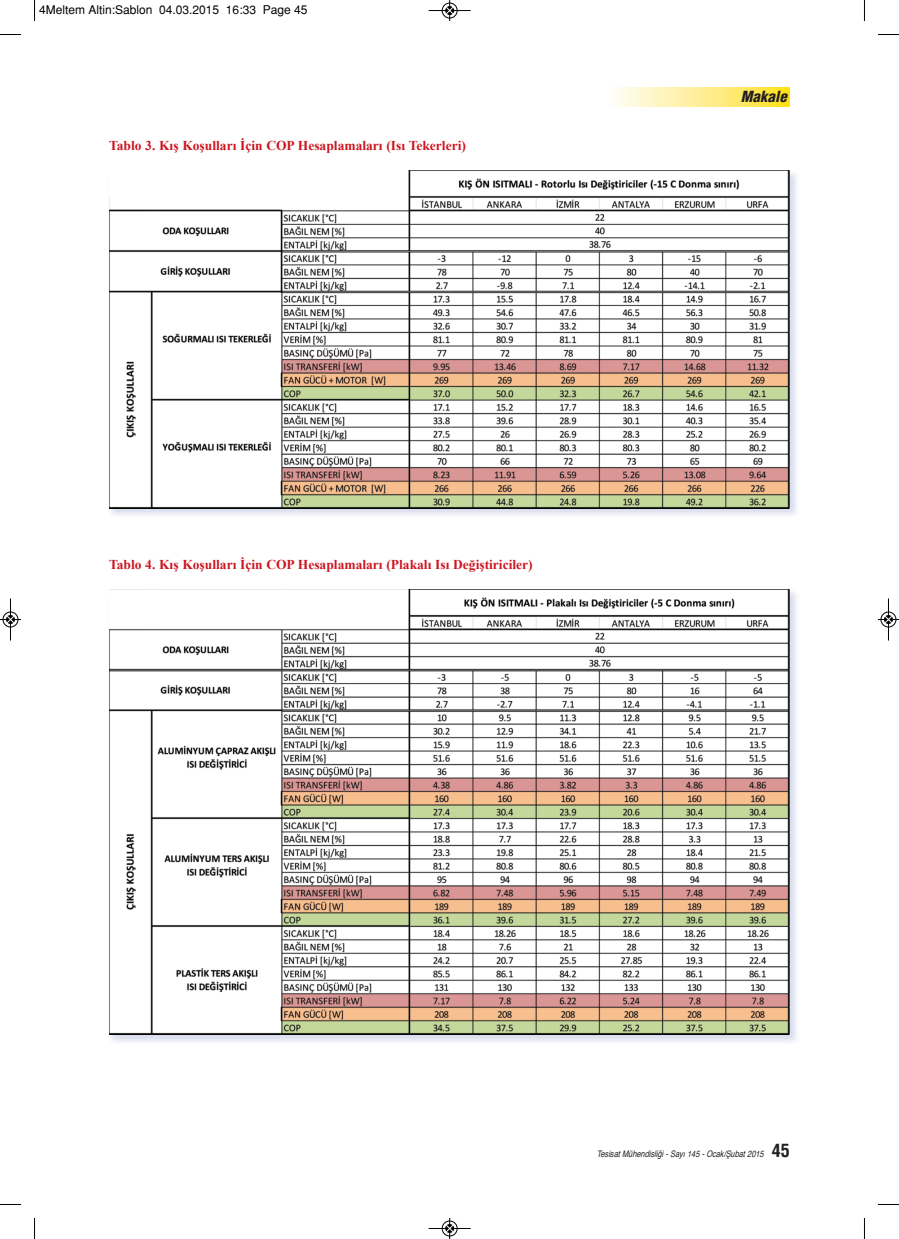
<style>
.page{position:relative;width:899px;height:1239px;background:#fff}
.page>*{position:absolute;margin:0;border:0;box-sizing:border-box;transform-origin:0 0}
.t1{font:italic 900 condensed 15px "Helvetica";color:#231f20}
.t2{font:700 13.5px "Times New Roman";color:#cd1520}
.t3{font:12px "Helvetica";color:#000}
.t4{font:italic condensed 9px "Helvetica";color:#231f20}
.s1{font-weight:700;font-style:normal;font-size:18px}
</style>
<div class="page">
<svg style="left:616px;top:88px;width:173px;height:19px;background:#feee8e"></svg>
<img style="left:109px;top:170px;width:688px;height:872px">
<img style="left:109px;top:171px;width:680px;height:337px">
<img style="left:109px;top:589px;width:680px;height:445px">
<svg style="left:34px;top:0;width:1px;height:21px"></svg>
<svg style="left:0;top:34px;width:21px;height:1px"></svg>
<svg style="left:878px;top:34px;width:20px;height:1px"></svg>
<svg style="left:34px;top:1218px;width:1px;height:20px"></svg>
<svg style="left:0;top:1204px;width:21px;height:1px"></svg>
<svg style="left:878px;top:1204px;width:20px;height:1px"></svg>
<div style="left:441px;top:3px;width:16px;height:16px;border:1px solid #fff;border-radius:50%"></div>
<hr style="left:428px;top:10px;width:42px;height:1px;background:#000">
<div style="left:442px;top:3px;width:15px;height:15px;border:1px solid #000;border-radius:50%"></div>
<svg style="left:445px;top:0;width:8px;height:21px"></svg>
<div style="left:441px;top:1220px;width:16px;height:16px;border:1px solid #fff;border-radius:50%"></div>
<hr style="left:428px;top:1228px;width:42px;height:1px;background:#000">
<div style="left:442px;top:1220px;width:15px;height:15px;border:1px solid #000;border-radius:50%"></div>
<svg style="left:445px;top:1218px;width:8px;height:20px"></svg>
<hr style="left:10px;top:598px;width:1px;height:42px;background:#000">
<div style="left:3px;top:611px;width:15px;height:16px;border:1px solid #000;border-radius:50%"></div>
<svg style="left:0;top:615px;width:21px;height:8px"></svg>
<div style="left:880px;top:611px;width:16px;height:16px;border:1px solid #fff;border-radius:50%"></div>
<hr style="left:887px;top:598px;width:1px;height:42px;background:#000">
<div style="left:880px;top:611px;width:15px;height:16px;border:1px solid #000;border-radius:50%"></div>
<svg style="left:878px;top:615px;width:20px;height:8px"></svg>
<p class="t3" style="left:39px;top:2px;width:270px">4Meltem Altin:Sablon 04.03.2015 16:33 Page 45</p>
<p class="t2" style="left:109px;top:138px;width:358px">Tablo 3. Kış Koşulları İçin COP Hesaplamaları (Isı Tekerleri)</p>
<p class="t2" style="left:109px;top:556px;width:425px">Tablo 4. Kış Koşulları İçin COP Hesaplamaları (Plakalı Isı Değiştiriciler)</p>
<p class="t1" style="left:740px;top:87px;width:51px">Makale</p>
<p class="t4" style="left:596px;top:1149px;width:195px">Tesisat Mühendisliği - Sayı 145 - Ocak/Şubat 2015 <span class="s1">4 5</span></p>
</div>
